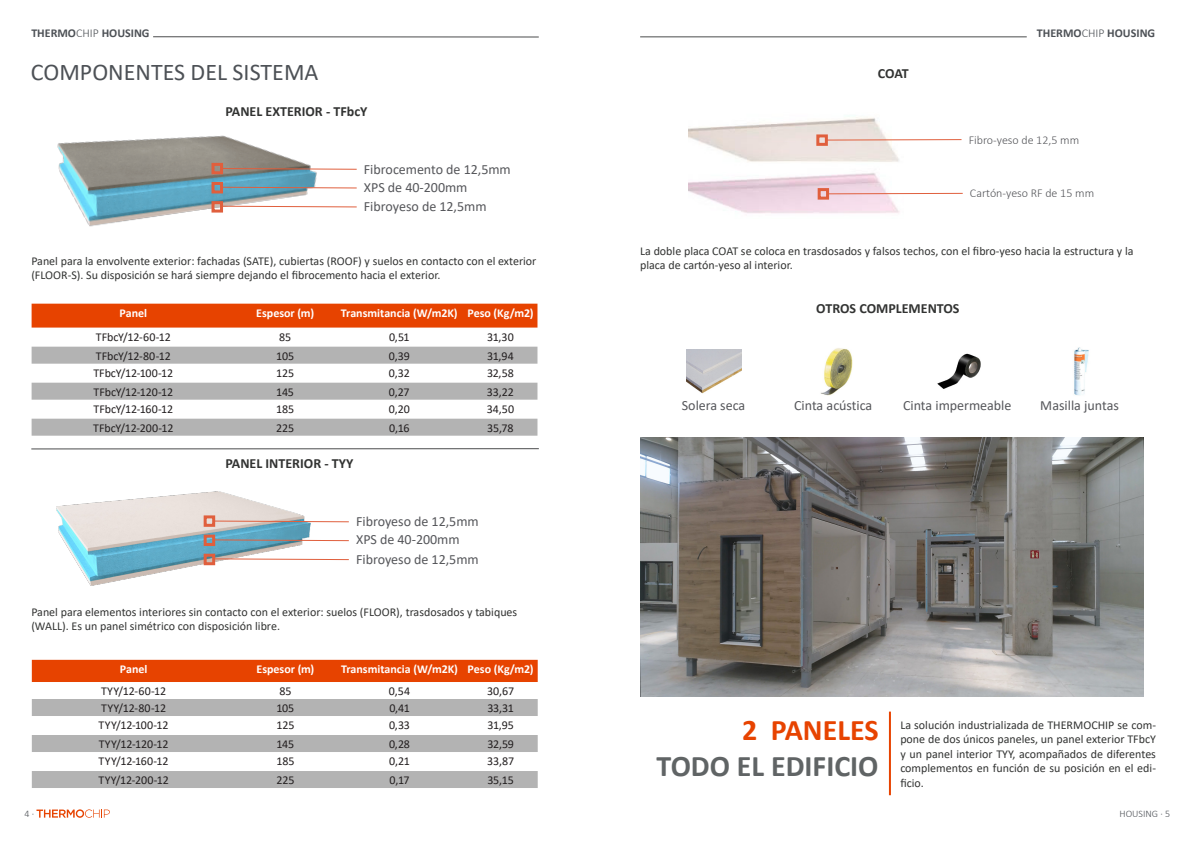
<style>
.page{position:relative;width:1191px;height:842px;background:#fff}
.page>*{position:absolute;margin:0;border:0;box-sizing:border-box;transform-origin:0 0}
.t1{font:700 30px "Calibri";color:#606465}
.t2{font:700 30px "Calibri";color:#e74300}
.t3{font:24px "Calibri";color:#4d5156}
.t4{font:14px "Calibri";letter-spacing:-.005em;color:#56575b}
.t5{font:700 14px "Calibri";color:#323332}
.t6{font:12px/14.4px "Calibri";color:#323332}
.t7{font:12px "Calibri";letter-spacing:-.005em;color:#231f20}
.t8{font:700 12px "Calibri";color:#fff}
.t9{font:300 12px "Calibri";color:#56575b}
.t10{font:700 12px "Calibri";color:#4d5156}
.t11{font:300 10px "Calibri";color:#4d5156}
.s1{font-weight:300}
</style>
<div class="page">
<svg style="left:36px;top:809px;width:74px;height:9px"></svg>
<img style="left:687px;top:349px;width:55px;height:44px">
<img style="left:937px;top:353px;width:44px;height:36px">
<img style="left:1074px;top:347px;width:15px;height:49px">
<img style="left:820px;top:348px;width:33px;height:47px">
<hr style="left:889px;top:712px;width:2px;height:83px;background:#e74300">
<hr style="left:640px;top:37px;width:386px;height:1px;background:#4b4c4d">
<hr style="left:153px;top:37px;width:386px;height:1px;background:#4b4c4d">
<img style="left:689px;top:117px;width:214px;height:97px">
<svg style="left:828px;top:139px;width:134px;height:2px"></svg>
<div style="left:816px;top:134px;width:12px;height:12px;border:3px solid #e05f3d"></div>
<svg style="left:829px;top:193px;width:134px;height:1px"></svg>
<div style="left:817px;top:188px;width:12px;height:12px;border:3px solid #e05f3d"></div>
<img style="left:640px;top:437px;width:503px;height:259px">
<div style="left:32px;top:304px;width:505px;height:24px;background:#e74300"></div>
<svg style="left:32px;top:347px;width:505px;height:89px;fill:#b3b3b3"></svg>
<div style="left:32px;top:660px;width:506px;height:22px;background:#e74300"></div>
<svg style="left:32px;top:699px;width:506px;height:89px;fill:#b3b3b3"></svg>
<img style="left:57px;top:135px;width:269px;height:92px">
<svg style="left:223px;top:168px;width:134px;height:2px"></svg>
<div style="left:211px;top:201px;width:12px;height:12px;border:3px solid #e05f3d"></div>
<div style="left:211px;top:182px;width:12px;height:11px;border:3px solid #e05f3d"></div>
<div style="left:211px;top:163px;width:12px;height:11px;border:3px solid #e05f3d"></div>
<svg style="left:221px;top:187px;width:136px;height:1px"></svg>
<svg style="left:221px;top:206px;width:136px;height:1px"></svg>
<img style="left:57px;top:491px;width:253px;height:94px">
<svg style="left:215px;top:520px;width:134px;height:2px"></svg>
<div style="left:204px;top:554px;width:11px;height:11px;border:3px solid #e05f3d"></div>
<div style="left:204px;top:535px;width:11px;height:11px;border:3px solid #e05f3d"></div>
<div style="left:204px;top:515px;width:11px;height:12px;border:3px solid #e05f3d"></div>
<svg style="left:213px;top:539px;width:136px;height:2px"></svg>
<svg style="left:213px;top:558px;width:136px;height:2px"></svg>
<hr style="left:31px;top:448px;width:508px;height:1px;background:#4b4c4d">
<p class="t10" style="left:31px;top:25px;width:120px">THERMO<span class="s1">CHIP</span> HOUSING</p>
<p class="t10" style="left:1037px;top:25px;width:120px">THERMO<span class="s1">CHIP</span> HOUSING</p>
<p class="t3" style="left:31px;top:55px;width:289px">COMPONENTES DEL SISTEMA</p>
<p class="t5" style="left:225px;top:101px;width:144px">PANEL EXTERIOR - TFbcY</p>
<p class="t4" style="left:364px;top:159px;width:148px">Fibrocemento de 12,5mm</p>
<p class="t4" style="left:364px;top:197px;width:124px">Fibroyeso de 12,5mm</p>
<p class="t4" style="left:364px;top:177px;width:105px">XPS de 40-200mm</p>
<p class="t6" style="left:31px;top:253px;width:506px">Panel para la envolvente exterior: fachadas (SATE), cubiertas (ROOF) y suelos en contacto con el exterior (FLOOR-S). Su disposición se hará siempre dejando el fibrocemento hacia el exterior.</p>
<p class="t8" style="left:120px;top:304px;width:29px">Panel</p>
<p class="t8" style="left:256px;top:304px;width:59px">Espesor (m)</p>
<p class="t8" style="left:341px;top:304px;width:118px">Transmitancia (W/m2K)</p>
<p class="t8" style="left:467px;top:304px;width:68px">Peso (Kg/m2)</p>
<p class="t7" style="left:96px;top:328px;width:76px">TFbcY/12-60-12</p>
<p class="t7" style="left:279px;top:328px;width:14px">85</p>
<p class="t7" style="left:389px;top:328px;width:22px">0,51</p>
<p class="t7" style="left:487px;top:328px;width:28px">31,30</p>
<p class="t7" style="left:96px;top:347px;width:76px">TFbcY/12-80-12</p>
<p class="t7" style="left:276px;top:347px;width:19px">105</p>
<p class="t7" style="left:389px;top:347px;width:22px">0,39</p>
<p class="t7" style="left:487px;top:347px;width:28px">31,94</p>
<p class="t7" style="left:93px;top:364px;width:81px">TFbcY/12-100-12</p>
<p class="t7" style="left:276px;top:364px;width:20px">125</p>
<p class="t7" style="left:389px;top:364px;width:22px">0,32</p>
<p class="t7" style="left:487px;top:364px;width:28px">32,58</p>
<p class="t7" style="left:94px;top:383px;width:81px">TFbcY/12-120-12</p>
<p class="t7" style="left:276px;top:383px;width:19px">145</p>
<p class="t7" style="left:389px;top:383px;width:22px">0,27</p>
<p class="t7" style="left:487px;top:383px;width:28px">33,22</p>
<p class="t7" style="left:93px;top:400px;width:81px">TFbcY/12-160-12</p>
<p class="t7" style="left:276px;top:400px;width:20px">185</p>
<p class="t7" style="left:389px;top:400px;width:22px">0,20</p>
<p class="t7" style="left:487px;top:400px;width:29px">34,50</p>
<p class="t7" style="left:93px;top:419px;width:82px">TFbcY/12-200-12</p>
<p class="t7" style="left:276px;top:419px;width:20px">225</p>
<p class="t7" style="left:389px;top:419px;width:22px">0,16</p>
<p class="t7" style="left:487px;top:419px;width:28px">35,78</p>
<p class="t5" style="left:225px;top:454px;width:129px">PANEL INTERIOR - TYY</p>
<p class="t4" style="left:356px;top:512px;width:124px">Fibroyeso de 12,5mm</p>
<p class="t4" style="left:356px;top:549px;width:124px">Fibroyeso de 12,5mm</p>
<p class="t4" style="left:356px;top:530px;width:105px">XPS de 40-200mm</p>
<p class="t6" style="left:31px;top:604px;width:487px">Panel para elementos interiores sin contacto con el exterior: suelos (FLOOR), trasdosados y tabiques (WALL). Es un panel simétrico con disposición libre.</p>
<p class="t8" style="left:120px;top:660px;width:29px">Panel</p>
<p class="t8" style="left:256px;top:660px;width:59px">Espesor (m)</p>
<p class="t8" style="left:341px;top:660px;width:118px">Transmitancia (W/m2K)</p>
<p class="t8" style="left:467px;top:660px;width:68px">Peso (Kg/m2)</p>
<p class="t7" style="left:101px;top:683px;width:67px">TYY/12-60-12</p>
<p class="t7" style="left:279px;top:683px;width:14px">85</p>
<p class="t7" style="left:389px;top:683px;width:23px">0,54</p>
<p class="t7" style="left:487px;top:683px;width:28px">30,67</p>
<p class="t7" style="left:101px;top:700px;width:66px">TYY/12-80-12</p>
<p class="t7" style="left:276px;top:700px;width:19px">105</p>
<p class="t7" style="left:389px;top:700px;width:22px">0,41</p>
<p class="t7" style="left:487px;top:700px;width:28px">33,31</p>
<p class="t7" style="left:99px;top:717px;width:72px">TYY/12-100-12</p>
<p class="t7" style="left:276px;top:717px;width:20px">125</p>
<p class="t7" style="left:389px;top:717px;width:23px">0,33</p>
<p class="t7" style="left:487px;top:717px;width:28px">31,95</p>
<p class="t7" style="left:99px;top:736px;width:71px">TYY/12-120-12</p>
<p class="t7" style="left:276px;top:736px;width:19px">145</p>
<p class="t7" style="left:389px;top:736px;width:23px">0,28</p>
<p class="t7" style="left:487px;top:736px;width:28px">32,59</p>
<p class="t7" style="left:99px;top:753px;width:71px">TYY/12-160-12</p>
<p class="t7" style="left:276px;top:753px;width:20px">185</p>
<p class="t7" style="left:389px;top:753px;width:22px">0,21</p>
<p class="t7" style="left:487px;top:753px;width:28px">33,87</p>
<p class="t7" style="left:98px;top:772px;width:72px">TYY/12-200-12</p>
<p class="t7" style="left:276px;top:772px;width:20px">225</p>
<p class="t7" style="left:389px;top:772px;width:22px">0,17</p>
<p class="t7" style="left:487px;top:772px;width:28px">35,15</p>
<p class="t5" style="left:877px;top:64px;width:32px">COAT</p>
<p class="t9" style="left:968px;top:132px;width:112px">Fibro-yeso de 12,5 mm</p>
<p class="t9" style="left:970px;top:186px;width:126px">Cartón-yeso RF de 15 mm</p>
<p class="t6" style="left:640px;top:243px;width:495px">La doble placa COAT se coloca en trasdosados y falsos techos, con el fibro-yeso hacia la estructura y la placa de cartón-yeso al interior.</p>
<p class="t5" style="left:816px;top:299px;width:145px">OTROS COMPLEMENTOS</p>
<p class="t4" style="left:681px;top:396px;width:65px">Solera seca</p>
<p class="t4" style="left:794px;top:396px;width:80px">Cinta acústica</p>
<p class="t4" style="left:903px;top:396px;width:110px">Cinta impermeable</p>
<p class="t4" style="left:1040px;top:396px;width:80px">Masilla juntas</p>
<p class="t2" style="left:742px;top:708px;width:138px">2 PANELES</p>
<p class="t1" style="left:656px;top:744px;width:223px">TODO EL EDIFICIO</p>
<p class="t6" style="left:900px;top:717px;width:257px;text-align:justify">La solución industrializada de THERMOCHIP se com&shy;pone de dos únicos paneles, un panel exterior TFbcY y un panel interior TYY, acompañados de diferentes complementos en función de su posición en el edi&shy;ficio.</p>
<p class="t11" style="left:24px;top:807px;width:11px">4 ·</p>
<p class="t11" style="left:1119px;top:807px;width:52px">HOUSING · 5</p>
</div>
